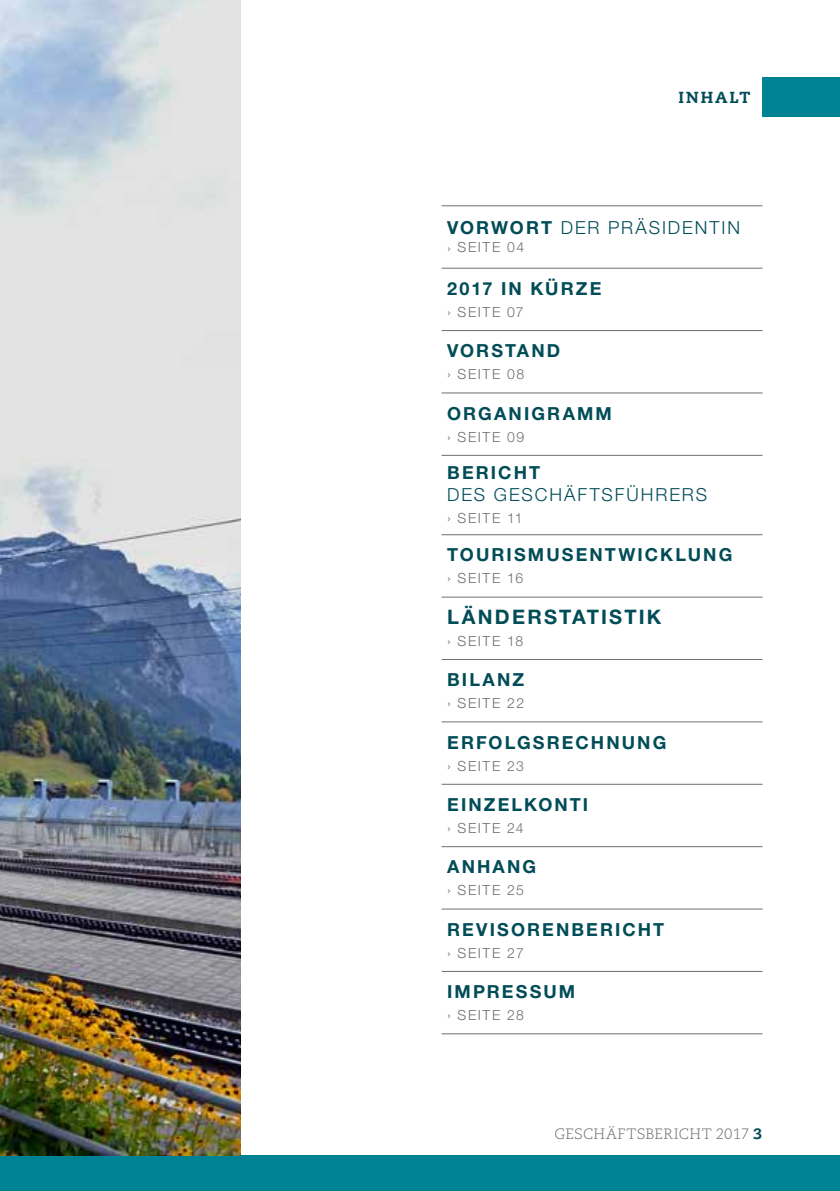
<style>
.page{position:relative;width:840px;height:1191px;background:#fff}
.page>*{position:absolute;margin:0;border:0;box-sizing:border-box;transform-origin:0 0}
.t1{font:700 20px "Helvetica Neue LT Std";letter-spacing:.11em;color:#004c57}
.t2{font:700 18px "Helvetica Neue LT Std";letter-spacing:.115em;color:#004c57}
.t3{font:300 18px "Helvetica Neue LT Std";letter-spacing:.11em;color:#004c57}
.t4{font:800 16px "Caecilia LT Std";letter-spacing:.12em;color:#004c57}
.t5{font:300 15px "Caecilia LT Std";letter-spacing:.02em;color:#706f6f}
.t6{font:300 14px "Helvetica Neue LT Std";letter-spacing:.115em;color:#706f6f}
.s1{font-weight:700}
.s2{font-weight:800;color:#004c57}
</style>
<div class="page">
<div style="left:0;top:1155px;width:839px;height:36px;background:#008295"></div>
<div style="left:762px;top:77px;width:77px;height:40px;background:#008295"></div>
<img style="left:0;top:0;width:240px;height:1155px">
<hr style="left:441px;top:205px;width:321px;height:1px;background:#706f6f">
<hr style="left:441px;top:268px;width:321px;height:1px;background:#706f6f">
<hr style="left:441px;top:330px;width:321px;height:1px;background:#706f6f">
<hr style="left:441px;top:392px;width:321px;height:1px;background:#706f6f">
<hr style="left:441px;top:455px;width:321px;height:1px;background:#706f6f">
<hr style="left:441px;top:534px;width:321px;height:1px;background:#706f6f">
<hr style="left:441px;top:597px;width:321px;height:1px;background:#706f6f">
<hr style="left:441px;top:659px;width:321px;height:1px;background:#706f6f">
<hr style="left:441px;top:721px;width:321px;height:1px;background:#706f6f">
<hr style="left:441px;top:784px;width:321px;height:1px;background:#706f6f">
<hr style="left:441px;top:846px;width:321px;height:1px;background:#706f6f">
<hr style="left:441px;top:908px;width:321px;height:1px;background:#706f6f">
<hr style="left:441px;top:971px;width:321px;height:1px;background:#706f6f">
<hr style="left:441px;top:1033px;width:321px;height:1px;background:#706f6f">
<p class="t4" style="left:678px;top:88px;width:73px">INHALT</p>
<p class="t3" style="left:447px;top:217px;width:294px"><span class="s1">VORWORT</span> DER PRÄSIDENTIN</p>
<p class="t6" style="left:447px;top:239px;width:78px">› SEITE 04</p>
<p class="t2" style="left:447px;top:277px;width:156px">2017 IN KÜRZE</p>
<p class="t6" style="left:447px;top:303px;width:78px">› SEITE 07</p>
<p class="t2" style="left:447px;top:340px;width:114px">VORSTAND</p>
<p class="t6" style="left:447px;top:366px;width:79px">› SEITE 08</p>
<p class="t2" style="left:447px;top:402px;width:166px">ORGANIGRAMM</p>
<p class="t6" style="left:447px;top:428px;width:79px">› SEITE 09</p>
<p class="t2" style="left:447px;top:462px;width:94px">BERICHT</p>
<p class="t3" style="left:447px;top:484px;width:261px">DES GESCHÄFTSFÜHRERS</p>
<p class="t6" style="left:447px;top:510px;width:77px">› SEITE 11</p>
<p class="t2" style="left:447px;top:544px;width:286px">TOURISMUSENTWICKLUNG</p>
<p class="t6" style="left:447px;top:570px;width:78px">› SEITE 16</p>
<p class="t1" style="left:447px;top:605px;width:215px">LÄNDERSTATISTIK</p>
<p class="t6" style="left:447px;top:633px;width:78px">› SEITE 18</p>
<p class="t2" style="left:447px;top:668px;width:78px">BILANZ</p>
<p class="t6" style="left:447px;top:694px;width:78px">› SEITE 22</p>
<p class="t2" style="left:447px;top:731px;width:220px">ERFOLGSRECHNUNG</p>
<p class="t6" style="left:447px;top:757px;width:78px">› SEITE 23</p>
<p class="t2" style="left:447px;top:793px;width:142px">EINZELKONTI</p>
<p class="t6" style="left:447px;top:819px;width:78px">› SEITE 24</p>
<p class="t2" style="left:447px;top:855px;width:90px">ANHANG</p>
<p class="t6" style="left:447px;top:881px;width:78px">› SEITE 25</p>
<p class="t2" style="left:447px;top:918px;width:218px">REVISORENBERICHT</p>
<p class="t6" style="left:447px;top:944px;width:78px">› SEITE 27</p>
<p class="t2" style="left:447px;top:980px;width:129px">IMPRESSUM</p>
<p class="t6" style="left:447px;top:1006px;width:78px">› SEITE 28</p>
<p class="t5" style="left:554px;top:1125px;width:209px">GESCHÄFTSBERICHT 2017 <span class="s2">3</span></p>
</div>
